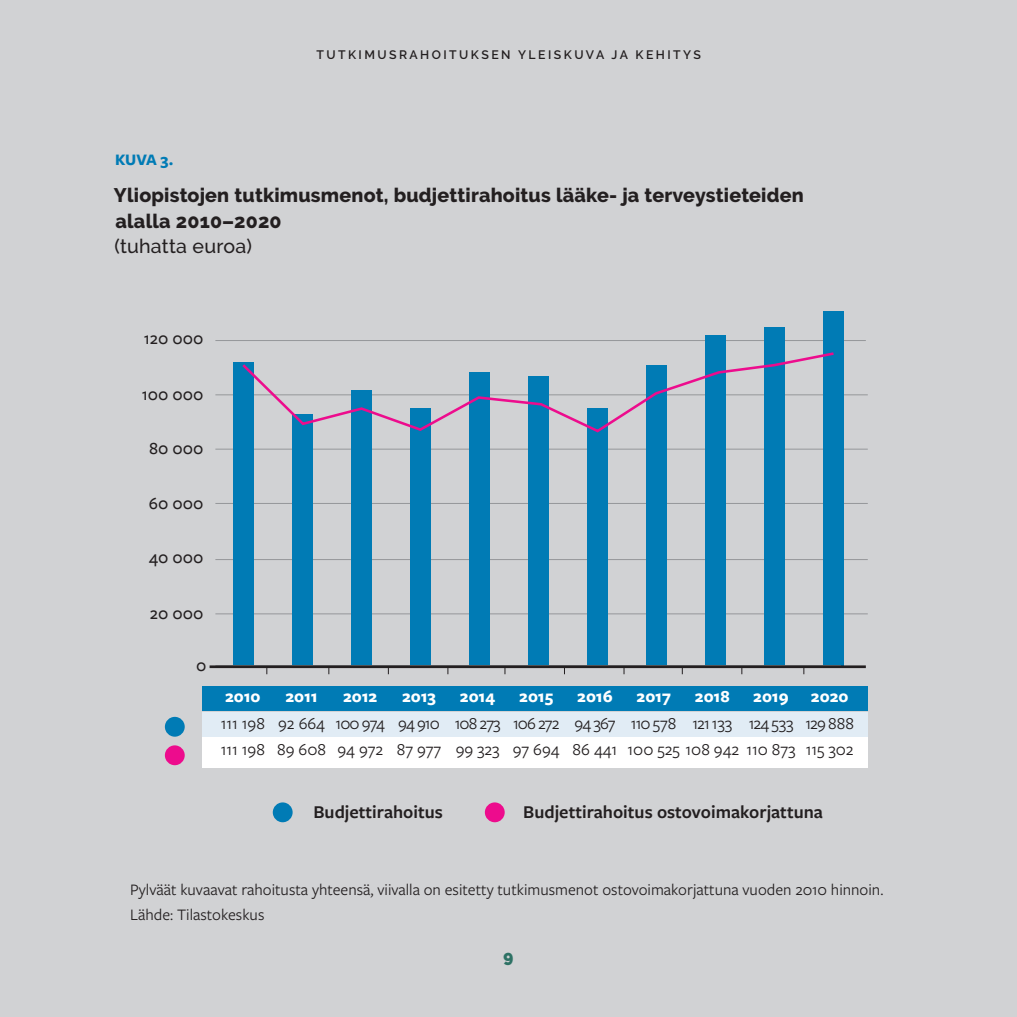
<style>
.page{position:relative;width:1017px;height:1017px;background:#d1d2d4}
.page>*{position:absolute;margin:0;border:0;box-sizing:border-box;transform-origin:0 0}
.t1{font:800 19.6px/25.4px "Raleway";letter-spacing:.01em;color:#231f20}
.t2{font:500 19.6px "Raleway";letter-spacing:.01em;color:#231f20}
.t3{font:600 18.72px "Freight Sans Pro";color:#231f20}
.t4{font:500 17.85px "Freight Sans Pro";color:#231f20}
.t5{font:17.5px/26.2px "Freight Sans Pro";color:#231f20}
.t6{font:700 17.5px "Freight Sans Pro";color:#fff}
.t7{font:17.5px/26.2px "Freight Sans Pro";letter-spacing:-.05em;color:#231f20}
.t8{font:17.5px/26.2px "Freight Sans Pro";letter-spacing:-.025em;color:#231f20}
.t9{font:17.5px/26.2px "Freight Sans Pro";letter-spacing:-.03em;color:#231f20}
.t10{font:900 17.15px "Raleway";color:#2e7265}
.t11{font:16.62px/25.4px "Freight Sans Pro";color:#231f20}
.t12{font:700 16.62px "Freight Sans Pro";color:#007bb5}
.t13{font:600 12.25px "Raleway";letter-spacing:.2em;color:#231f20}
</style>
<div class="page">
<div style="left:202px;top:686px;width:666px;height:25px;background:#007bb5"></div>
<div style="left:202px;top:727px;width:666px;height:41px;background:#fff"></div>
<div style="left:202px;top:712px;width:666px;height:25px;background:#e1ecf5"></div>
<div style="left:273px;top:802px;width:20px;height:20px;background:#007bb5;border-radius:50%"></div>
<div style="left:165px;top:717px;width:20px;height:20px;background:#007bb5;border-radius:50%"></div>
<div style="left:485px;top:802px;width:20px;height:20px;background:#ed0c8d;border-radius:50%"></div>
<div style="left:165px;top:745px;width:20px;height:20px;background:#ed0c8d;border-radius:50%"></div>
<hr style="left:215px;top:614px;width:653px;height:1px;background:#95979a">
<hr style="left:215px;top:559px;width:653px;height:1px;background:#95979a">
<hr style="left:215px;top:503px;width:653px;height:1px;background:#95979a">
<hr style="left:215px;top:449px;width:653px;height:1px;background:#95979a">
<hr style="left:215px;top:395px;width:653px;height:1px;background:#95979a">
<hr style="left:215px;top:340px;width:651px;height:1px;background:#95979a">
<div style="left:233px;top:363px;width:21px;height:303px;background:#007bb5"></div>
<div style="left:410px;top:409px;width:21px;height:257px;background:#007bb5"></div>
<div style="left:587px;top:409px;width:21px;height:257px;background:#007bb5"></div>
<div style="left:764px;top:327px;width:21px;height:339px;background:#007bb5"></div>
<div style="left:292px;top:414px;width:21px;height:252px;background:#007bb5"></div>
<div style="left:469px;top:372px;width:21px;height:294px;background:#007bb5"></div>
<div style="left:646px;top:365px;width:21px;height:301px;background:#007bb5"></div>
<div style="left:823px;top:312px;width:21px;height:354px;background:#007bb5"></div>
<div style="left:351px;top:390px;width:21px;height:276px;background:#007bb5"></div>
<div style="left:528px;top:377px;width:21px;height:289px;background:#007bb5"></div>
<div style="left:705px;top:335px;width:21px;height:331px;background:#007bb5"></div>
<svg style="left:240px;top:352px;width:594px;height:81px"></svg>
<hr style="left:210px;top:665px;width:656px;height:3px;background:#231f20">
<p class="t12" style="left:115px;top:148px;width:60px">KUVA 3.</p>
<p class="t13" style="left:316px;top:48px;width:386px">TUTKIMUSRAHOITUKSEN YLEISKUVA JA KEHITYS</p>
<p class="t1" style="left:114px;top:183px;width:691px">Yliopistojen tutkimusmenot, budjettirahoitus lääke- ja terveystieteiden alalla 2010–2020</p>
<p class="t2" style="left:114px;top:235px;width:139px">(tuhatta euroa)</p>
<p class="t4" style="left:144px;top:326px;width:61px">120 000</p>
<p class="t4" style="left:142px;top:382px;width:63px">100 000</p>
<p class="t4" style="left:149px;top:436px;width:56px">80 000</p>
<p class="t4" style="left:149px;top:491px;width:56px">60 000</p>
<p class="t4" style="left:149px;top:545px;width:56px">40 000</p>
<p class="t4" style="left:150px;top:601px;width:55px">20 000</p>
<p class="t4" style="left:196px;top:654px;width:12px">0</p>
<p class="t6" style="left:225px;top:685px;width:37px">2010</p>
<p class="t5" style="left:221px;top:709px;width:46px">111 198<br>111 198</p>
<p class="t6" style="left:286px;top:685px;width:34px">2011</p>
<p class="t5" style="left:277px;top:709px;width:50px">92 664<br>89 608</p>
<p class="t6" style="left:343px;top:685px;width:36px">2012</p>
<p class="t7" style="left:335px;top:709px;width:51px">100 974<br>94 972</p>
<p class="t6" style="left:402px;top:685px;width:35px">2013</p>
<p class="t9" style="left:397px;top:709px;width:46px">94 910<br>87 977</p>
<p class="t6" style="left:460px;top:685px;width:37px">2014</p>
<p class="t7" style="left:455px;top:709px;width:47px">108 273<br>99 323</p>
<p class="t6" style="left:519px;top:685px;width:35px">2015</p>
<p class="t7" style="left:513px;top:709px;width:48px">106 272<br>97 694</p>
<p class="t6" style="left:577px;top:685px;width:37px">2016</p>
<p class="t8" style="left:573px;top:709px;width:46px">94 367<br>86 441</p>
<p class="t6" style="left:695px;top:685px;width:36px">2018</p>
<p class="t5" style="left:628px;top:709px;width:170px;text-align:center">121 133<br>100 525 108 942 110 873</p>
<p class="t6" style="left:637px;top:685px;width:36px">2017</p>
<p class="t5" style="left:631px;top:709px;width:47px">110 578</p>
<p class="t6" style="left:753px;top:685px;width:37px">2019</p>
<p class="t5" style="left:749px;top:709px;width:46px">124 533</p>
<p class="t6" style="left:811px;top:685px;width:39px">2020</p>
<p class="t5" style="left:805px;top:709px;width:50px">129 888<br>115 302</p>
<p class="t3" style="left:313px;top:799px;width:131px">Budjettirahoitus</p>
<p class="t3" style="left:523px;top:799px;width:301px">Budjettirahoitus ostovoimakorjattuna</p>
<p class="t11" style="left:130px;top:876px;width:755px">Pylväät kuvaavat rahoitusta yhteensä, viivalla on esitetty tutkimusmenot ostovoimakorjattuna vuoden 2010 hinnoin.<br>Lähde: Tilastokeskus</p>
<p class="t10" style="left:503px;top:949px;width:12px">9</p>
</div>
